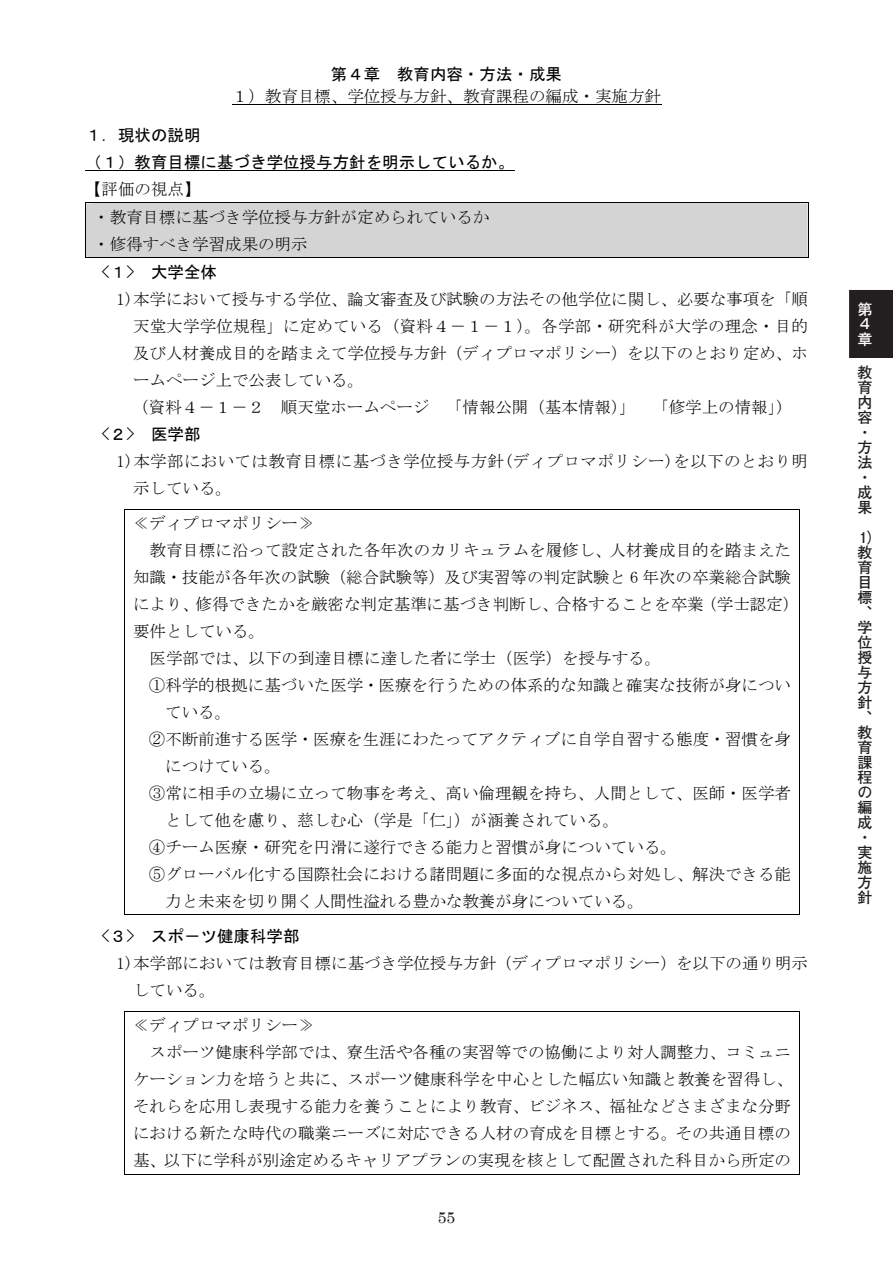
<style>
.page{position:relative;width:893px;height:1263px;background:#fff}
.page>*{position:absolute;margin:0;border:0;box-sizing:border-box;transform-origin:0 0}
.t1{font:16.5px/21.5px "MS Mincho";color:#000;text-align:center}
.t2{font:16.5px "MS Gothic";color:#000}
.t3{font:16.5px "MS Mincho";letter-spacing:.02em;color:#000}
.t4{font:15.75px "Century";color:#231f20}
.t5{font:700 15px/15px "Futo Go B101 Pro";color:#231f20}
.t6{font:700 15px/15px "Futo Go B101 Pro";color:#fff}
.s1{font-family:"MS Gothic"}
</style>
<div class="page">
<div style="left:849px;top:290px;width:44px;height:68px;background:#231f20"></div>
<hr style="left:232px;top:104px;width:429px;height:1px;background:#000">
<hr style="left:85px;top:170px;width:429px;height:1px;background:#000">
<div style="left:85px;top:203px;width:724px;height:55px;background:#d4d4d4"></div>
<hr style="left:125px;top:509px;width:674px;height:1px;background:#000">
<hr style="left:125px;top:509px;width:1px;height:405px;background:#000">
<hr style="left:125px;top:914px;width:674px;height:1px;background:#000">
<hr style="left:799px;top:509px;width:1px;height:405px;background:#000">
<hr style="left:125px;top:1011px;width:674px;height:1px;background:#000">
<hr style="left:125px;top:1012px;width:1px;height:162px;background:#000">
<hr style="left:125px;top:1174px;width:674px;height:1px;background:#000">
<hr style="left:799px;top:1012px;width:1px;height:162px;background:#000">
<p class="t1" style="left:232px;top:64px;width:431px"><span class="s1">第４章 教育内容・方法・成果<br></span>１）教育目標、学位授与方針、教育課程の編成・実施方針</p>
<p class="t2" style="left:85px;top:127px;width:117px">１．現状の説明</p>
<p class="t2" style="left:85px;top:154px;width:431px">（１）教育目標に基づき学位授与方針を明示しているか。</p>
<p class="t1" style="left:85px;top:178px;width:117px">【評価の視点】</p>
<p class="t1" style="left:93px;top:206px;width:398px">・教育目標に基づき学位授与方針が定められているか</p>
<p class="t1" style="left:93px;top:233px;width:216px">・修得すべき学習成果の明示</p>
<p class="t2" style="left:102px;top:263px;width:117px">&lt;１&gt; 大学全体</p>
<p class="t1" style="left:117px;top:288px;width:693px">1)本学において授与する学位、論文審査及び試験の方法その他学位に関し、必要な事項を「順</p>
<p class="t1" style="left:133px;top:315px;width:676px">天堂大学学位規程」に定めている（資料４－１－１）。各学部・研究科が大学の理念・目的</p>
<p class="t1" style="left:133px;top:342px;width:677px">及び人材養成目的を踏まえて学位授与方針（ディプロマポリシー）を以下のとおり定め、ホ</p>
<p class="t1" style="left:133px;top:369px;width:233px">ームページ上で公表している。</p>
<p class="t1" style="left:132px;top:396px;width:662px">（資料４－１－２ 順天堂ホームページ 「情報公開（基本情報）」 「修学上の情報」）</p>
<p class="t2" style="left:102px;top:425px;width:101px">&lt;２&gt; 医学部</p>
<p class="t3" style="left:117px;top:452px;width:693px">1)本学部においては教育目標に基づき学位授与方針(ディプロマポリシー)を以下のとおり明</p>
<p class="t1" style="left:133px;top:477px;width:101px">示している。</p>
<p class="t1" style="left:133px;top:512px;width:183px">≪ディプロマポリシー≫</p>
<p class="t1" style="left:149px;top:539px;width:643px">教育目標に沿って設定された各年次のカリキュラムを履修し、人材養成目的を踏まえた</p>
<p class="t1" style="left:133px;top:566px;width:659px">知識・技能が各年次の試験（総合試験等）及び実習等の判定試験と 6 年次の卒業総合試験</p>
<p class="t1" style="left:133px;top:593px;width:668px">により、修得できたかを厳密な判定基準に基づき判断し、合格することを卒業（学士認定）</p>
<p class="t1" style="left:133px;top:620px;width:134px">要件としている。</p>
<p class="t1" style="left:149px;top:647px;width:513px">医学部では、以下の到達目標に達した者に学士（医学）を授与する。</p>
<p class="t1" style="left:149px;top:674px;width:644px">①科学的根拠に基づいた医学・医療を行うための体系的な知識と確実な技術が身につい</p>
<p class="t1" style="left:165px;top:701px;width:67px">ている。</p>
<p class="t1" style="left:149px;top:728px;width:644px">②不断前進する医学・医療を生涯にわたってアクティブに自学自習する態度・習慣を身</p>
<p class="t1" style="left:165px;top:755px;width:117px">につけている。</p>
<p class="t1" style="left:149px;top:782px;width:644px">③常に相手の立場に立って物事を考え、高い倫理観を持ち、人間として、医師・医学者</p>
<p class="t1" style="left:165px;top:809px;width:455px">として他を慮り、慈しむ心（学是「仁」）が涵養されている。</p>
<p class="t1" style="left:149px;top:836px;width:530px">④チーム医療・研究を円滑に遂行できる能力と習慣が身についている。</p>
<p class="t1" style="left:149px;top:863px;width:644px">⑤グローバル化する国際社会における諸問題に多面的な視点から対処し、解決できる能</p>
<p class="t1" style="left:165px;top:890px;width:480px">力と未来を切り開く人間性溢れる豊かな教養が身についている。</p>
<p class="t2" style="left:102px;top:928px;width:200px">&lt;３&gt; スポ－ツ健康科学部</p>
<p class="t1" style="left:117px;top:952px;width:693px">1)本学部においては教育目標に基づき学位授与方針（ディプロマポリシー）を以下の通り明示</p>
<p class="t1" style="left:133px;top:979px;width:84px">している。</p>
<p class="t1" style="left:133px;top:1015px;width:183px">≪ディプロマポリシー≫</p>
<p class="t1" style="left:149px;top:1042px;width:643px">スポーツ健康科学部では、寮生活や各種の実習等での協働により対人調整力、コミュニ</p>
<p class="t1" style="left:133px;top:1069px;width:662px">ケーション力を培うと共に、スポーツ健康科学を中心とした幅広い知識と教養を習得し、</p>
<p class="t1" style="left:133px;top:1096px;width:659px">それらを応用し表現する能力を養うことにより教育、ビジネス、福祉などさまざまな分野</p>
<p class="t1" style="left:133px;top:1123px;width:659px">における新たな時代の職業ニーズに対応できる人材の育成を目標とする。その共通目標の</p>
<p class="t1" style="left:133px;top:1150px;width:659px">基、以下に学科が別途定めるキャリアプランの実現を核として配置された科目から所定の</p>
<p class="t4" style="left:438px;top:1204px;width:19px">55</p>
<p class="t6" style="left:858px;top:300px;width:16px">第<br>４章</p>
<p class="t5" style="left:858px;top:363px;width:16px">教育内容・方法・成果</p>
<p class="t5" style="left:858px;top:528px;width:18px">1）教育目標、学位授与方針、教育課程の編成・実施方針</p>
</div>
